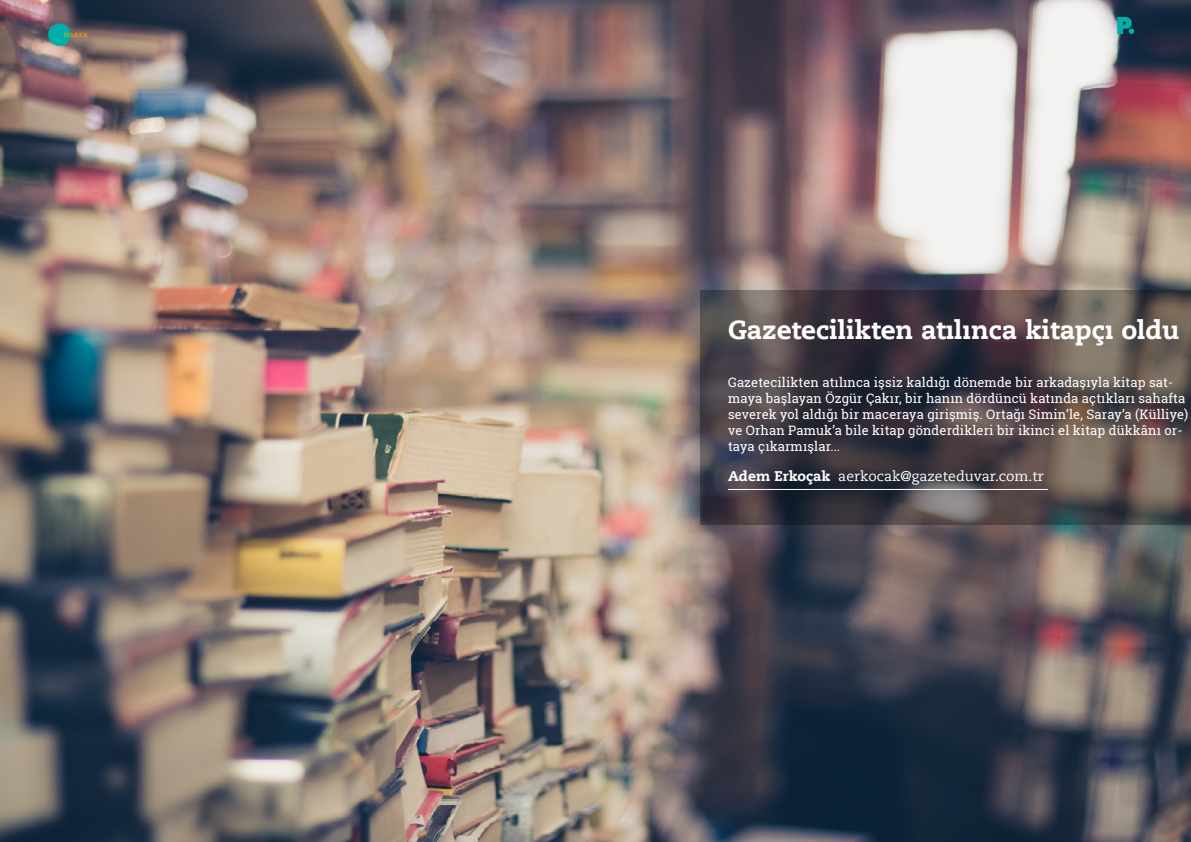
<style>
.page{position:relative;width:1191px;height:842px;background:#fff}
.page>*{position:absolute;margin:0;border:0;box-sizing:border-box;transform-origin:0 0}
.t1{font:700 26px "Caecilia LT Std Roman";color:#fff}
.t2{font:14px "Caecilia LT Std Roman";color:#fff}
.t3{font:13px/16px "Roboto Slab";letter-spacing:.01em;color:#fff}
.t4{font:9px "Minion Pro";color:#ffa300}
.s1{font-weight:700}
</style>
<div class="page">
<img style="left:0;top:0;width:1191px;height:842px">
<div style="left:48px;top:23px;width:23px;height:23px;background:#00afaa;border-radius:50%"></div>
<svg style="left:700px;top:290px;width:491px;height:234px"></svg>
<hr style="left:728px;top:489px;width:319px;height:1px;background:#fff">
<svg style="left:1117px;top:17px;width:17px;height:17px"></svg>
<p class="t4" style="left:64px;top:28px;width:26px">haber</p>
<h1 class="t1" style="left:728px;top:313px;width:453px">Gazetecilikten atılınca kitapçı oldu</h1>
<p class="t3" style="left:728px;top:374px;width:462px">Gazetecilikten atılınca işsiz kaldığı dönemde bir arkadaşıyla kitap sat&shy;maya başlayan Özgür Çakır, bir hanın dördüncü katında açtıkları sahafta severek yol aldığı bir maceraya girişmiş. Ortağı Simin’le, Saray’a (Külliye) ve Orhan Pamuk’a bile kitap gönderdikleri bir ikinci el kitap dükkânı or&shy;taya çıkarmışlar...</p>
<p class="t2" style="left:728px;top:468px;width:317px"><span class="s1">Adem Erkoçak</span> aerkocak@gazeteduvar.com.tr</p>
</div>
